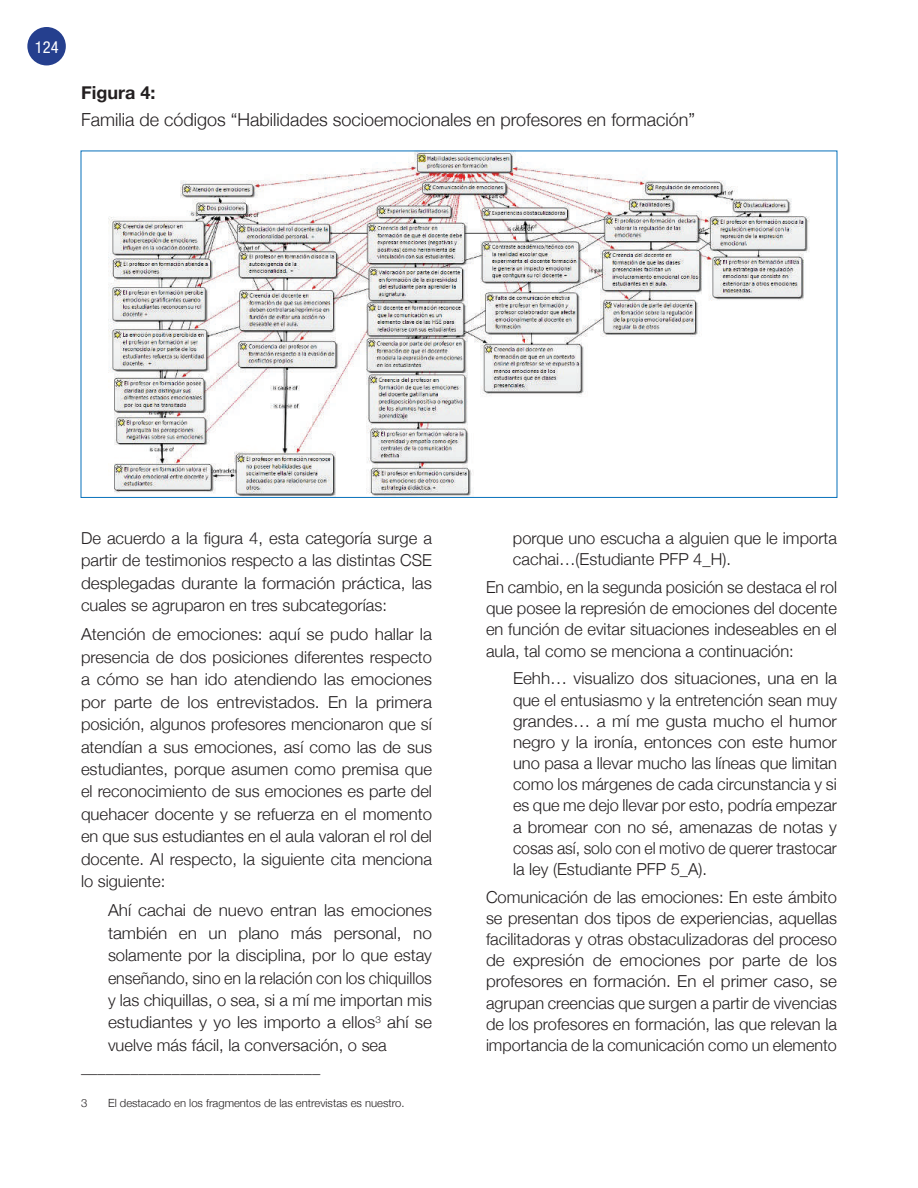
<style>
.page{position:relative;width:918px;height:1188px;background:#fff}
.page>*{position:absolute;margin:0;border:0;box-sizing:border-box;transform-origin:0 0}
.t1{font:300 18px "Helvetica Neue";color:#231f20}
.t2{font:700 18px "Helvetica Neue";color:#231f20}
.t3{font:300 16.5px/21.1px "Helvetica Neue";color:#231f20;text-align:justify}
.t4{font:300 16.5px/22.4px "Helvetica Neue";color:#231f20;text-align:justify;scale:1.04 1}
.t5{font:italic condensed 16.5px "Helvetica Neue";color:#fff}
.t6{font:300 11.25px "Helvetica Neue";color:#231f20}
</style>
<div class="page">
<div style="left:27px;top:27px;width:39px;height:38px;background:#253f8e;border-radius:50%"></div>
<img style="left:108px;top:153px;width:702px;height:343px">
<p class="t5" style="left:35px;top:37px;width:25px">124</p>
<p class="t2" style="left:81px;top:78px;width:76px">Figura 4:</p>
<p class="t1" style="left:81px;top:105px;width:615px">Familia de códigos “Habilidades socioemocionales en profesores en formación”</p>
<p class="t3" style="left:81px;top:526px;width:353px;line-height:22.4px">De acuerdo a la figura 4, esta categoría surge a partir de testimonios respecto a las distintas CSE desplegadas durante la formación práctica, las cuales se agruparon en tres subcategorías:</p>
<p class="t4" style="left:81px;top:622px;width:339px">Atención de emociones: aquí se pudo hallar la presencia de dos posiciones diferentes respecto a cómo se han ido atendiendo las emociones por parte de los entrevistados. En la primera posición, algunos profesores mencionaron que sí atendían a sus emociones, así como las de sus estudiantes, porque asumen como premisa que el reconocimiento de sus emociones es parte del quehacer docente y se refuerza en el momento en que sus estudiantes en el aula valoran el rol del docente. Al respecto, la siguiente cita menciona lo siguiente:</p>
<p class="t4" style="left:108px;top:898px;width:313px">Ahí cachai de nuevo entran las emociones también en un plano más personal, no solamente por la disciplina, por lo que estay enseñando, sino en la relación con los chiquillos y las chiquillas, o sea, si a mí me importan mis estudiantes y yo les importo a ellos<sup>3</sup> ahí se vuelve más fácil, la conversación, o sea</p>
<p class="t3" style="left:81px;top:1055px;width:241px">_____________________________</p>
<p class="t6" style="left:81px;top:1094px;width:8px">3</p>
<p class="t6" style="left:108px;top:1094px;width:298px">El destacado en los fragmentos de las entrevistas es nuestro.</p>
<p class="t3" style="left:513px;top:527px;width:326px">porque uno escucha a alguien que le importa cachai…(Estudiante PFP 4_H).</p>
<p class="t3" style="left:486px;top:576px;width:353px">En cambio, en la segunda posición se destaca el rol que posee la represión de emociones del docente en función de evitar situaciones indeseables en el aula, tal como se menciona a continuación:</p>
<p class="t3" style="left:513px;top:667px;width:326px">Eehh… visualizo dos situaciones, una en la que el entusiasmo y la entretención sean muy grandes… a mí me gusta mucho el humor negro y la ironía, entonces con este humor uno pasa a llevar mucho las líneas que limitan como los márgenes de cada circunstancia y si es que me dejo llevar por esto, podría empezar a bromear con no sé, amenazas de notas y cosas así, solo con el motivo de querer trastocar la ley (Estudiante PFP 5_A).</p>
<p class="t3" style="left:486px;top:885px;width:353px">Comunicación de las emociones: En este ámbito se presentan dos tipos de experiencias, aquellas facilitadoras y otras obstaculizadoras del proceso de expresión de emociones por parte de los profesores en formación. En el primer caso, se agrupan creencias que surgen a partir de vivencias de los profesores en formación, las que relevan la importancia de la comunicación como un elemento</p>
</div>
